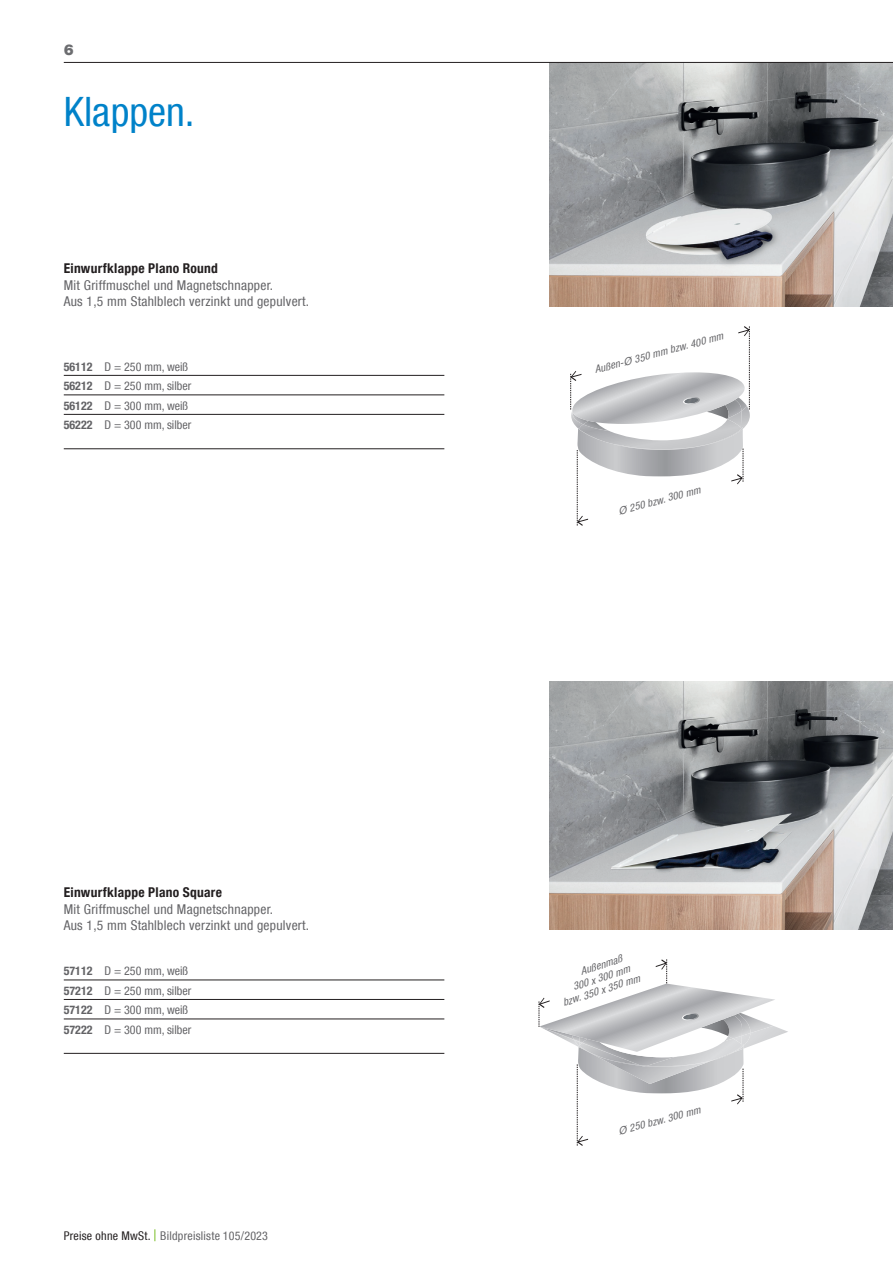
<style>
.page{position:relative;width:893px;height:1263px;background:#fff}
.page>*{position:absolute;margin:0;border:0;box-sizing:border-box;transform-origin:0 0}
.t1{font:condensed 40.5px "Helvetica Neue LT Com";color:#0082c9}
.t2{font:900 15px "Helvetica Neue LT Com";color:#6c6d70}
.t3{font:condensed 13.5px/16.5px "Helvetica Neue LT Com";letter-spacing:.02em;color:#636366}
.t4{font:700 condensed 13.5px "Helvetica Neue LT Com";letter-spacing:.02em;color:#231f20}
.t5{font:condensed 12px/19.5px "Helvetica Neue LT Com";color:#636366}
.t6{font:condensed 12px "Helvetica Neue LT Com";letter-spacing:.02em;color:#636366}
.t7{font:italic condensed 10.5px "Helvetica Neue LT Com";color:#636366}
.s1{font-weight:700}
.s2{color:#231f20}
.s3{font-stretch:normal}
</style>
<div class="page">
<img style="left:549px;top:63px;width:344px;height:243px">
<img style="left:549px;top:681px;width:344px;height:249px">
<hr style="left:64px;top:375px;width:380px;height:1px;background:#231f20">
<hr style="left:64px;top:395px;width:380px;height:1px;background:#231f20">
<hr style="left:64px;top:414px;width:380px;height:1px;background:#231f20">
<hr style="left:64px;top:448px;width:380px;height:1px;background:#231f20">
<hr style="left:64px;top:980px;width:380px;height:1px;background:#231f20">
<hr style="left:64px;top:999px;width:380px;height:1px;background:#231f20">
<hr style="left:64px;top:1019px;width:380px;height:1px;background:#231f20">
<hr style="left:64px;top:1053px;width:380px;height:1px;background:#231f20">
<svg style="left:570px;top:326px;width:180px;height:200px"></svg>
<svg style="left:539px;top:959px;width:249px;height:187px"></svg>
<hr style="left:64px;top:62px;width:829px;height:1px;background:#231f20">
<svg style="left:154px;top:1229px;width:1px;height:12px"></svg>
<p class="t2" style="left:64px;top:40px;width:12px">6</p>
<h1 class="t1" style="left:64px;top:88px;width:132px">Klappen.</h1>
<p class="t4" style="left:64px;top:260px;width:156px">Einwurfklappe Plano Round</p>
<p class="t3" style="left:64px;top:276px;width:247px">Mit Griffmuschel und Magnetschnapper.<br>Aus 1,5 mm Stahlblech verzinkt und gepulvert.</p>
<p class="t5" style="left:64px;top:356px;width:129px"><span class="s1">56112</span> D = 250 mm, weiß<br><span class="s1">56212</span> D = 250 mm, silber<br><span class="s1">56122</span> D = 300 mm, weiß<br><span class="s1">56222</span> D = 300 mm, silber</p>
<p class="t4" style="left:64px;top:884px;width:160px">Einwurfklappe Plano Square</p>
<p class="t3" style="left:64px;top:900px;width:247px">Mit Griffmuschel und Magnetschnapper.<br>Aus 1,5 mm Stahlblech verzinkt und gepulvert.</p>
<p class="t5" style="left:64px;top:961px;width:129px"><span class="s1">57112</span> D = 250 mm, weiß<br><span class="s1">57212</span> D = 250 mm, silber<br><span class="s1">57122</span> D = 300 mm, weiß<br><span class="s1">57222</span> D = 300 mm, silber</p>
<p class="t6" style="left:64px;top:1229px;width:205px"><span class="s2">Preise ohne MwSt.</span> Bildpreisliste 105/2023</p>
<p class="t7" style="left:593px;top:364px;width:134px;rotate:-15deg">Außen-<span class="s3">Ø</span> 350 mm bzw. 400 mm</p>
<p class="t7" style="left:617px;top:505px;width:86px;rotate:-15deg"><span class="s3">Ø</span> 250 bzw. 300 mm</p>
<p class="t7" style="left:579px;top:966px;width:45px;rotate:-18deg">Außenmaß</p>
<p class="t7" style="left:571px;top:981px;width:61px;rotate:-18deg">300 x 300 mm</p>
<p class="t7" style="left:561px;top:997px;width:82px;rotate:-18deg">bzw. 350 x 350 mm</p>
<p class="t7" style="left:617px;top:1125px;width:86px;rotate:-15deg"><span class="s3">Ø</span> 250 bzw. 300 mm</p>
</div>
